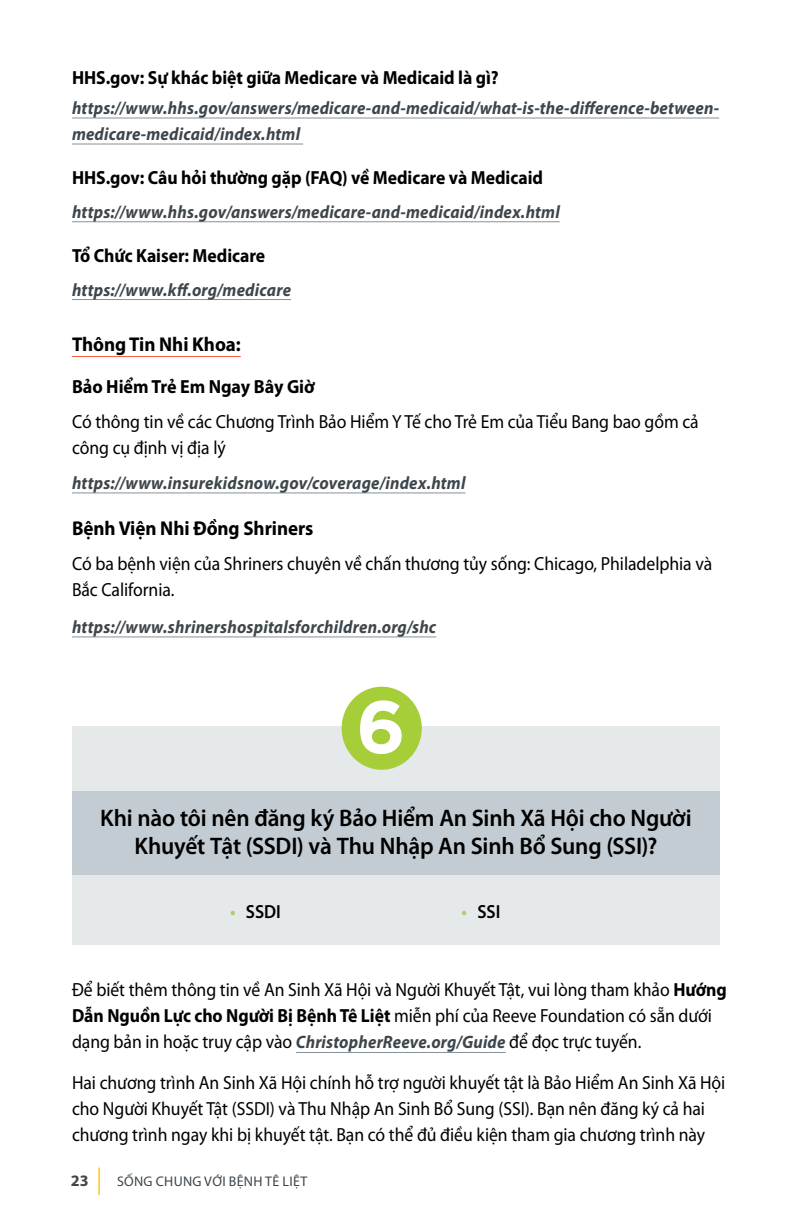
<style>
.page{position:relative;width:792px;height:1224px;background:#fff}
.page>*{position:absolute;margin:0;border:0;box-sizing:border-box;transform-origin:0 0}
.t1{font:700 74.2px "Gotham";color:#fff}
.t2{font:600 24px/28px "Myriad Pro";letter-spacing:-.01em;color:#000;text-align:center}
.t3{font:700 20px "Myriad Pro";letter-spacing:-.005em;color:#000;scale:.95 1}
.t4{font:19px/26px "Myriad Pro";letter-spacing:-.005em;color:#000;scale:.93 1}
.t5{font:700 19px "Myriad Pro";letter-spacing:-.005em;color:#000;scale:.93 1}
.t6{font:700 19px "Myriad Pro";letter-spacing:-.005em;color:#000;scale:.95 1}
.t7{font:600 19px "Myriad Pro";letter-spacing:-.005em;color:#000;scale:.93 1}
.t8{font:italic 700 18px/26px "Myriad Pro";letter-spacing:.01em;color:#3d464c;scale:.93 1}
.t9{font:700 16px "Myriad Pro";color:#3d464c}
.t10{font:14px "Myriad Pro";letter-spacing:.02em;color:#3d464c}
.s1{color:#abcd6f}
.s2{font-weight:700}
.s3{font-weight:700;font-style:italic;font-size:18px;color:#3d464c}
</style>
<div class="page">
<hr style="left:98px;top:1168px;width:2px;height:27px;background:#ffc425">
<hr style="left:72px;top:118px;width:647px;height:1px;background:#899198">
<hr style="left:72px;top:144px;width:231px;height:1px;background:#899198">
<hr style="left:72px;top:221px;width:488px;height:1px;background:#899198">
<hr style="left:72px;top:299px;width:219px;height:1px;background:#899198">
<hr style="left:72px;top:356px;width:169px;height:1px;background:#f15f45">
<hr style="left:72px;top:493px;width:394px;height:1px;background:#899198">
<hr style="left:72px;top:637px;width:364px;height:1px;background:#899198">
<div style="left:72px;top:726px;width:648px;height:218px;background:#e6e9ea"></div>
<div style="left:72px;top:792px;width:648px;height:83px;background:#c3ccd2"></div>
<div style="left:342px;top:687px;width:80px;height:83px;background:#a6ce39;border-radius:50%"></div>
<hr style="left:296px;top:1052px;width:210px;height:1px;background:#899198">
<p class="t5" style="left:72px;top:65px;width:460px">HHS.gov: Sự khác biệt giữa Medicare và Medicaid là gì?</p>
<p class="t8" style="left:72px;top:94px;width:697px">https://www.hhs.gov/answers/medicare-and-medicaid/what-is-the-difference-between&shy;medicare-medicaid/index.html</p>
<p class="t5" style="left:72px;top:165px;width:508px">HHS.gov: Câu hỏi thường gặp (FAQ) về Medicare và Medicaid</p>
<p class="t8" style="left:72px;top:198px;width:526px">https://www.hhs.gov/answers/medicare-and-medicaid/index.html</p>
<p class="t5" style="left:72px;top:243px;width:209px">Tổ Chức Kaiser: Medicare</p>
<p class="t8" style="left:72px;top:276px;width:237px">https://www.kff.org/medicare</p>
<p class="t3" style="left:72px;top:331px;width:179px">Thông Tin Nhi Khoa:</p>
<p class="t6" style="left:72px;top:374px;width:257px">Bảo Hiểm Trẻ Em Ngay Bây Giờ</p>
<p class="t4" style="left:72px;top:408px;width:676px">Có thông tin về các Chương Trình Bảo Hiểm Y Tế cho Trẻ Em của Tiểu Bang bao gồm cả công cụ định vị địa lý</p>
<p class="t8" style="left:72px;top:469px;width:425px">https://www.insurekidsnow.gov/coverage/index.html</p>
<p class="t3" style="left:72px;top:515px;width:256px">Bệnh Viện Nhi Đồng Shriners</p>
<p class="t4" style="left:72px;top:550px;width:690px">Có ba bệnh viện của Shriners chuyên về chấn thương tủy sống: Chicago, Philadelphia và<br>Bắc California.</p>
<p class="t8" style="left:72px;top:613px;width:393px">https://www.shrinershospitalsforchildren.org/shc</p>
<h1 class="t1" style="left:356px;top:678px;width:51px">6</h1>
<p class="t2" style="left:100px;top:803px;width:593px">Khi nào tôi nên đăng ký Bảo Hiểm An Sinh Xã Hội cho Người<br>Khuyết Tật (SSDI) và Thu Nhập An Sinh Bổ Sung (SSI)?</p>
<p class="t7" style="left:230px;top:899px;width:56px"><span class="s1">•</span> SSDI</p>
<p class="t7" style="left:461px;top:899px;width:43px"><span class="s1">•</span> SSI</p>
<p class="t4" style="left:72px;top:977px;width:706px">Để biết thêm thông tin về An Sinh Xã Hội và Người Khuyết Tật, vui lòng tham khảo <span class="s2">Hướng<br>Dẫn Nguồn Lực cho Người Bị Bệnh Tê Liệt</span> miễn phí của Reeve Foundation có sẵn dưới dạng bản in hoặc truy cập vào <span class="s3">ChristopherReeve.org/Guide</span> để đọc trực tuyến.</p>
<p class="t4" style="left:72px;top:1069px;width:704px">Hai chương trình An Sinh Xã Hội chính hỗ trợ người khuyết tật là Bảo Hiểm An Sinh Xã Hội cho Người Khuyết Tật (SSDI) và Thu Nhập An Sinh Bổ Sung (SSI). Bạn nên đăng ký cả hai chương trình ngay khi bị khuyết tật. Bạn có thể đủ điều kiện tham gia chương trình này</p>
<p class="t9" style="left:71px;top:1170px;width:19px">23</p>
<p class="t10" style="left:117px;top:1172px;width:192px">SỐNG CHUNG VỚI BỆNH TÊ LIỆT</p>
</div>
